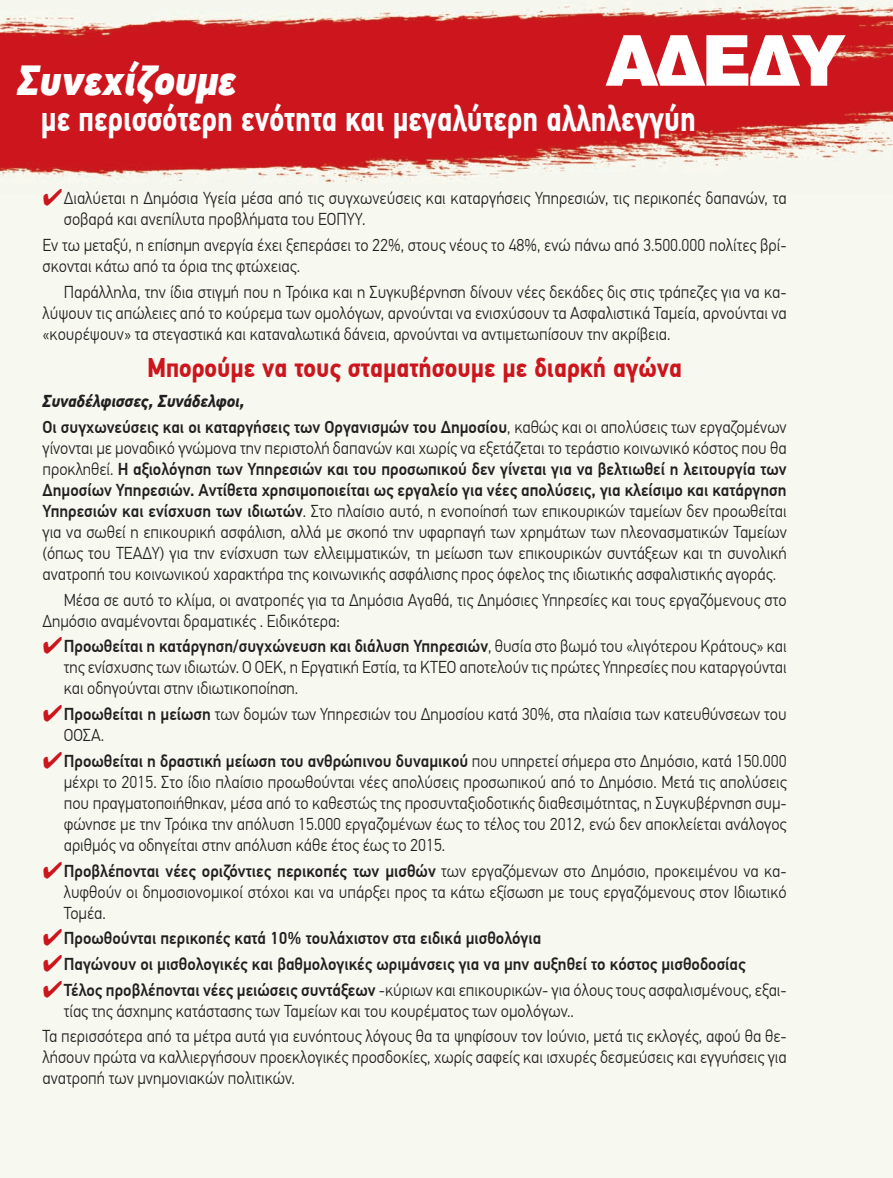
<style>
.page{position:relative;width:893px;height:1178px;background:#f7f9f0}
.page>*{position:absolute;margin:0;border:0;box-sizing:border-box;transform-origin:0 0}
.t1{font:italic 900 42px "PF Din Text Pro";color:#fff;scale:.9 1}
.t2{font:700 36px "PF Din Text Pro";color:#fff;scale:.8 1}
.t3{font:700 27px "PF Din Text Pro";color:#cd151d;scale:.9 1}
.t4{font:21px/25.7px "Zapf Dingbats IT Cby BT";color:#cd151d;text-align:justify}
.t5{font:300 17.25px/21px "PF Din Text Pro";color:#231f20;scale:.95 1}
.t6{font:500 17.25px/25.7px "PF Din Text Pro";color:#231f20;scale:.95 1}
.s1{font-weight:700;font-style:italic}
.s2{font-weight:300}
.s3{font-weight:500}
</style>
<div class="page">
<img style="left:0;top:5px;width:893px;height:179px">
<svg style="left:606px;top:35px;width:240px;height:51px"></svg>
<h1 class="t1" style="left:16px;top:53px;width:245px">Συνεχίζουµε</h1>
<h2 class="t2" style="left:41px;top:97px;width:820px">µε περισσότερη ενότητα και µεγαλύτερη αλληλεγγύη</h2>
<p class="t5" style="left:64px;top:188px;width:762px">∆ιαλύεται η ∆ηµόσια Υγεία µέσα από τις συγχωνεύσεις και καταργήσεις Υπηρεσιών, τις περικοπές δαπανών, τα σοβαρά και ανεπίλυτα προβλήµατα του ΕΟΠΥΥ.</p>
<p class="t5" style="left:43px;top:235px;width:785px">Εν τω µεταξύ, η επίσηµη ανεργία έχει ξεπεράσει το 22%, στους νέους το 48%, ενώ πάνω από 3.500.000 πολίτες βρί&shy;σκονται κάτω από τα όρια της φτώχειας.</p>
<p class="t5" style="left:43px;top:282px;width:785px;text-align:justify;text-indent:21px">Παράλληλα, την ίδια στιγµή που η Τρόικα και η Συγκυβέρνηση δίνουν νέες δεκάδες δις στις τράπεζες για να κα&shy;λύψουν τις απώλειες από το κούρεµα των οµολόγων, αρνούνται να ενισχύσουν τα Ασφαλιστικά Ταµεία, αρνούνται να «κουρέψουν» τα στεγαστικά και καταναλωτικά δάνεια, αρνούνται να αντιµετωπίσουν την ακρίβεια.</p>
<h3 class="t3" style="left:147px;top:352px;width:596px">Μπορούµε να τους σταµατήσουµε µε διαρκή αγώνα</h3>
<p class="t6" style="left:43px;top:388px;width:785px"><span class="s1">Συναδέλφισσες, Συνάδελφοι,<br></span>Οι συγχωνεύσεις και οι καταργήσεις των Οργανισµών του ∆ηµοσίου<span class="s2">, καθώς και οι απολύσεις των εργαζοµένων</span></p>
<p class="t5" style="left:43px;top:437px;width:785px;text-align:justify">γίνονται µε µοναδικό γνώµονα την περιστολή δαπανών και χωρίς να εξετάζεται το τεράστιο κοινωνικό κόστος που θα προκληθεί. <span class="s3">Η αξιολόγηση των Υπηρεσιών και του προσωπικού δεν γίνεται για να βελτιωθεί η λειτουργία των ∆ηµοσίων Υπηρεσιών. Αντίθετα χρησιµοποιείται ως εργαλείο για νέες απολύσεις, για κλείσιµο και κατάργηση Υπηρεσιών και ενίσχυση των ιδιωτών</span>. Στο πλαίσιο αυτό, η ενοποίησή των επικουρικών ταµείων δεν προωθείται για να σωθεί η επικουρική ασφάλιση, αλλά µε σκοπό την υφαρπαγή των χρηµάτων των πλεονασµατικών Ταµείων (όπως του ΤΕΑ∆Υ) για την ενίσχυση των ελλειµµατικών, τη µείωση των επικουρικών συντάξεων και τη συνολική ανατροπή του κοινωνικού χαρακτήρα της κοινωνικής ασφάλισης προς όφελος της ιδιωτικής ασφαλιστικής αγοράς.</p>
<p class="t5" style="left:43px;top:589px;width:785px;text-indent:21px">Μέσα σε αυτό το κλίµα, οι ανατροπές για τα ∆ηµόσια Αγαθά, τις ∆ηµόσιες Υπηρεσίες και τους εργαζόµενους στο ∆ηµόσιο αναµένονται δραµατικές . Ειδικότερα:</p>
<p class="t5" style="left:64px;top:636px;width:762px;text-align:justify"><span class="s3">Προωθείται η κατάργηση/συγχώνευση και διάλυση Υπηρεσιών</span>, θυσία στο βωµό του «λιγότερου Κράτους» και της ενίσχυσης των ιδιωτών. Ο ΟΕΚ, η Εργατική Εστία, τα ΚΤΕΟ αποτελούν τις πρώτες Υπηρεσίες που καταργούνται και οδηγούνται στην ιδιωτικοποίηση.</p>
<p class="t5" style="left:64px;top:704px;width:762px"><span class="s3">Προωθείται η µείωση</span> των δοµών των Υπηρεσιών του ∆ηµοσίου κατά 30%, στα πλαίσια των κατευθύνσεων του<br>ΟΟΣΑ.</p>
<p class="t5" style="left:64px;top:750px;width:762px;text-align:justify"><span class="s3">Προωθείται η δραστική µείωση του ανθρώπινου δυναµικού</span> που υπηρετεί σήµερα στο ∆ηµόσιο, κατά 150.000 µέχρι το 2015. Στο ίδιο πλαίσιο προωθούνται νέες απολύσεις προσωπικού από το ∆ηµόσιο. Μετά τις απολύσεις που πραγµατοποιήθηκαν, µέσα από το καθεστώς της προσυνταξιοδοτικής διαθεσιµότητας, η Συγκυβέρνηση συµ&shy;φώνησε µε την Τρόικα την απόλυση 15.000 εργαζοµένων έως το τέλος του 2012, ενώ δεν αποκλείεται ανάλογος αριθµός να οδηγείται στην απόλυση κάθε έτος έως το 2015.</p>
<p class="t5" style="left:64px;top:860px;width:762px;text-align:justify"><span class="s3">Προβλέπονται νέες οριζόντιες περικοπές των µισθών</span> των εργαζόµενων στο ∆ηµόσιο, προκειµένου να κα&shy;λυφθούν οι δηµοσιονοµικοί στόχοι και να υπάρξει προς τα κάτω εξίσωση µε τους εργαζόµενους στον Ιδιωτικό Τοµέα.</p>
<p class="t6" style="left:64px;top:926px;width:762px">Προωθούνται περικοπές κατά 10% τουλάχιστον στα ειδικά µισθολόγια<br>Παγώνουν οι µισθολογικές και βαθµολογικές ωριµάνσεις για να µην αυξηθεί το κόστος µισθοδοσίας<br>Τέλος προβλέπονται νέες µειώσεις συντάξεων <span class="s2">-κύριων και επικουρικών- για όλους τους ασφαλισµένους, εξαι-</span></p>
<p class="t5" style="left:43px;top:998px;width:785px;line-height:25.7px;text-indent:21px">τίας της άσχηµης κατάστασης των Ταµείων και του κουρέµατος των οµολόγων..<br>Τα περισσότερα από τα µέτρα αυτά για ευνόητους λόγους θα τα ψηφίσουν τον Ιούνιο, µετά τις εκλογές, αφού θα θε-</p>
<p class="t5" style="left:43px;top:1047px;width:785px">λήσουν πρώτα να καλλιεργήσουν προεκλογικές προσδοκίες, χωρίς σαφείς και ισχυρές δεσµεύσεις και εγγυήσεις για ανατροπή των µνηµονιακών πολιτικών.</p>
<p class="t4" style="left:43px;top:925px;width:21px">✔ ✔ ✔</p>
</div>
